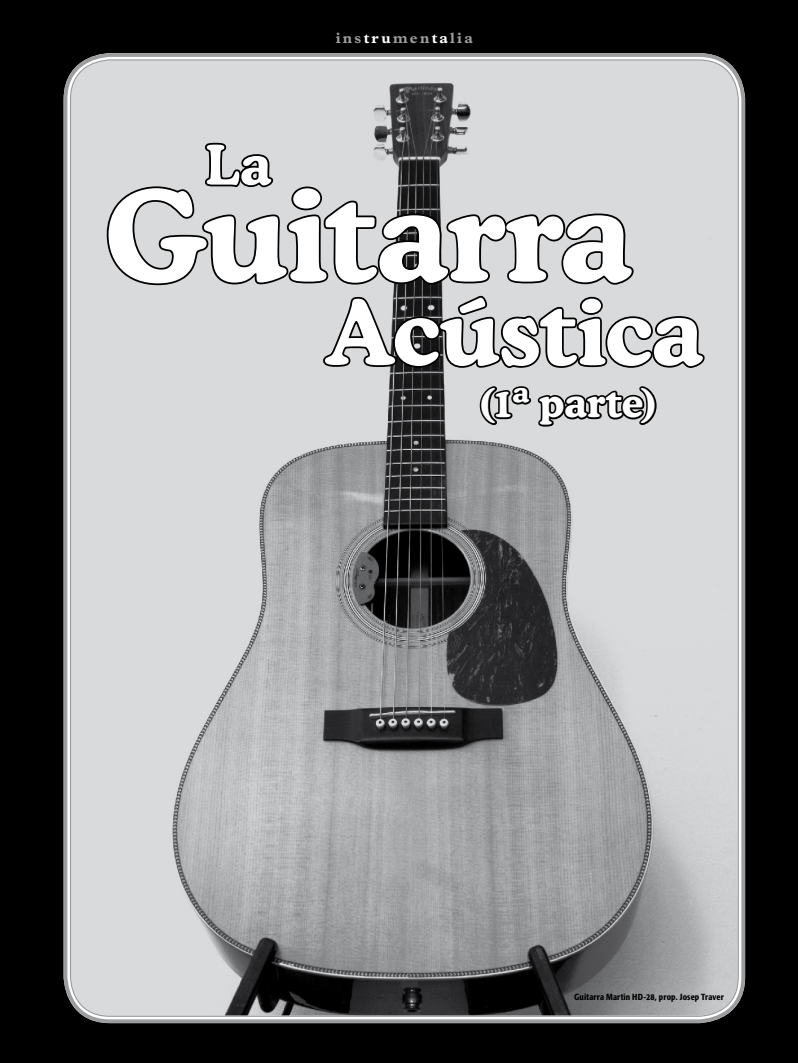
<style>
.page{position:relative;width:798px;height:1063px;background:#fff}
.page>*{position:absolute;margin:0;border:0;box-sizing:border-box;transform-origin:0 0}
.t1{font:700 124.88px "Cooper BT";letter-spacing:-.005em;color:#fff}
.t2{font:700 89.25px "Cooper BT";color:#fff}
.t3{font:700 54.5px "Cooper BT";color:#fff}
.t4{font:700 39.25px "Cooper BT";letter-spacing:-.005em;color:#fff}
.t5{font:700 15px "Plantin";letter-spacing:.15em;color:#9c9d9f}
.t6{font:500 condensed 8.75px "Formata";letter-spacing:.02em;color:#000}
.s1{color:#fff}
</style>
<div class="page">
<div style="left:0;top:0;width:797px;height:1063px;background:#000"></div>
<img style="left:67px;top:58px;width:674px;height:960px">
<div style="left:64px;top:53px;width:680px;height:970px;border:4px solid #9c9d9f;border-radius:44px"></div>
<svg style="left:321px;top:294px;width:385px;height:76px"></svg>
<svg style="left:105px;top:141px;width:530px;height:146px;background:#aeaeaf"></svg>
<svg style="left:478px;top:384px;width:180px;height:44px"></svg>
<h3 class="t3" style="left:205px;top:131px;width:67px">La</h3>
<h3 class="t5" style="left:335px;top:29px;width:139px">ins<span class="s1">tru</span>men<span class="s1">ta</span>lia</h3>
<h1 class="t1" style="left:105px;top:158px;width:527px">Guitarra</h1>
<h2 class="t2" style="left:326px;top:277px;width:377px">Acústica</h2>
<h3 class="t4" style="left:479px;top:378px;width:178px">(1ª parte)</h3>
<p class="t6" style="left:574px;top:992px;width:151px">Guitarra Martin HD-28, prop. Josep Traver</p>
</div>
